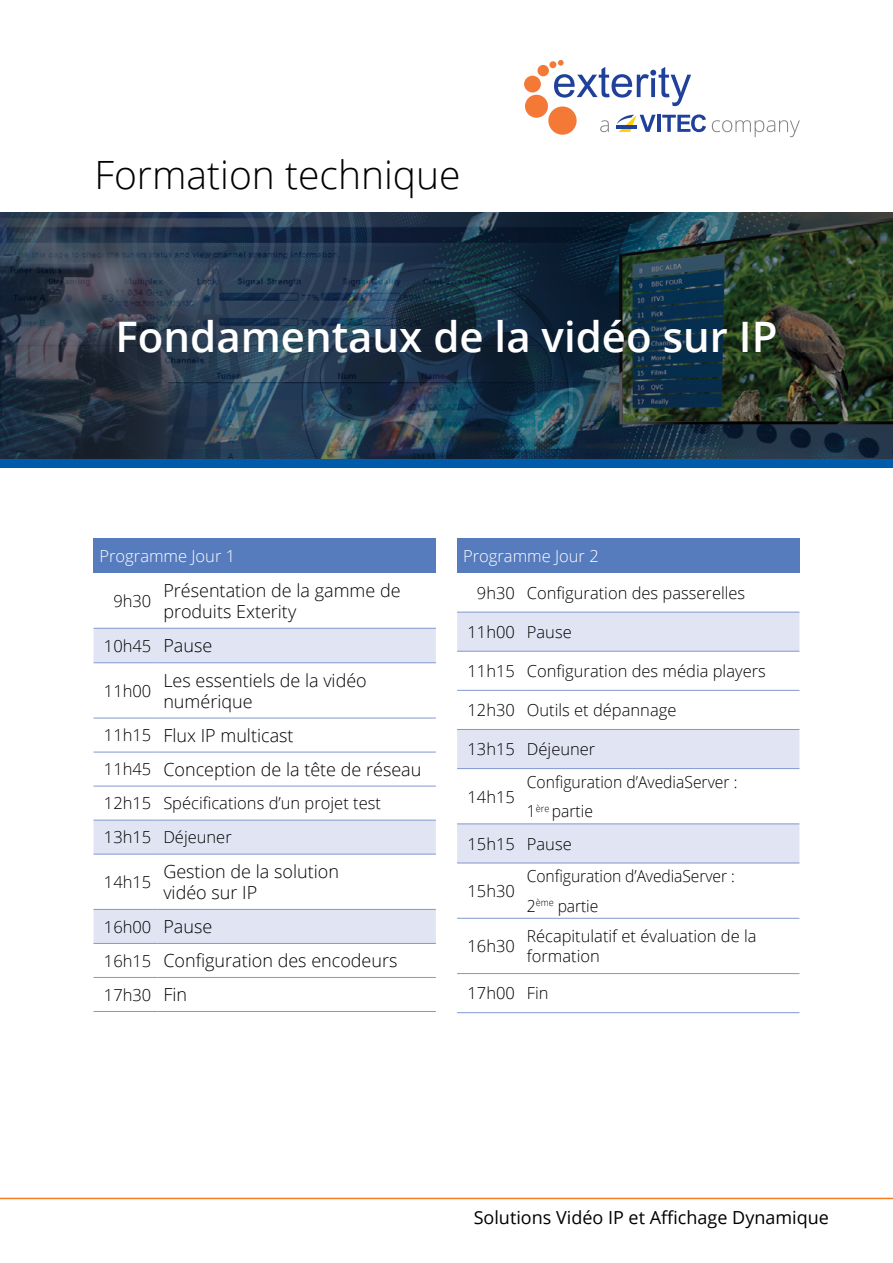
<style>
.page{position:relative;width:893px;height:1263px;background:#fff}
.page>*{position:absolute;margin:0;border:0;box-sizing:border-box;transform-origin:0 0}
.t1{font:600 42px "Open Sans";color:#fff}
.t2{font:300 39px "Open Sans";color:#000}
.t3{font:300 18px/21.6px "Open Sans";color:#000}
.t4{font:18px "Open Sans";color:#000}
.t5{font:300 16.5px/34px "Open Sans";color:#000}
.t6{font:300 16.5px/29.5px "Open Sans";color:#000;scale:.95 1}
.t7{font:300 16.5px "Open Sans";color:#fff}
.s1{font-size:18px}
.s2{font-size:16.5px}
</style>
<div class="page">
<div style="left:94px;top:539px;width:342px;height:34px;background:#577cbe"></div>
<svg style="left:94px;top:629px;width:342px;height:314px"></svg>
<hr style="left:94px;top:628px;width:63px;height:1px;background:#8298ce">
<hr style="left:157px;top:628px;width:279px;height:1px;background:#8298ce">
<hr style="left:94px;top:662px;width:63px;height:1px;background:#8298ce">
<hr style="left:157px;top:662px;width:279px;height:1px;background:#8298ce">
<hr style="left:94px;top:718px;width:63px;height:1px;background:#8298ce">
<hr style="left:157px;top:718px;width:279px;height:1px;background:#8298ce">
<hr style="left:94px;top:752px;width:63px;height:1px;background:#8298ce">
<hr style="left:157px;top:752px;width:279px;height:1px;background:#8298ce">
<hr style="left:94px;top:786px;width:63px;height:1px;background:#8298ce">
<hr style="left:157px;top:786px;width:279px;height:1px;background:#8298ce">
<hr style="left:94px;top:820px;width:63px;height:1px;background:#8298ce">
<hr style="left:157px;top:820px;width:279px;height:1px;background:#8298ce">
<hr style="left:94px;top:854px;width:63px;height:1px;background:#8298ce">
<hr style="left:157px;top:854px;width:279px;height:1px;background:#8298ce">
<hr style="left:94px;top:909px;width:63px;height:1px;background:#8298ce">
<hr style="left:157px;top:909px;width:279px;height:1px;background:#8298ce">
<hr style="left:94px;top:943px;width:63px;height:1px;background:#8298ce">
<hr style="left:157px;top:943px;width:279px;height:1px;background:#8298ce">
<hr style="left:94px;top:977px;width:63px;height:1px;background:#8298ce">
<hr style="left:157px;top:977px;width:279px;height:1px;background:#8298ce">
<hr style="left:94px;top:1011px;width:63px;height:1px;background:#8298ce">
<hr style="left:157px;top:1011px;width:279px;height:1px;background:#8298ce">
<div style="left:457px;top:539px;width:342px;height:34px;background:#577cbe"></div>
<svg style="left:457px;top:613px;width:342px;height:250px"></svg>
<hr style="left:457px;top:612px;width:64px;height:1px;background:#8298ce">
<hr style="left:521px;top:612px;width:278px;height:1px;background:#8298ce">
<hr style="left:457px;top:651px;width:64px;height:1px;background:#8298ce">
<hr style="left:521px;top:651px;width:278px;height:1px;background:#8298ce">
<hr style="left:457px;top:690px;width:64px;height:1px;background:#8298ce">
<hr style="left:521px;top:690px;width:278px;height:1px;background:#8298ce">
<hr style="left:457px;top:729px;width:64px;height:1px;background:#8298ce">
<hr style="left:521px;top:729px;width:278px;height:1px;background:#8298ce">
<hr style="left:457px;top:768px;width:64px;height:1px;background:#8298ce">
<hr style="left:521px;top:768px;width:278px;height:1px;background:#8298ce">
<hr style="left:457px;top:823px;width:64px;height:1px;background:#8298ce">
<hr style="left:521px;top:823px;width:278px;height:1px;background:#8298ce">
<hr style="left:457px;top:863px;width:64px;height:1px;background:#8298ce">
<hr style="left:521px;top:863px;width:278px;height:1px;background:#8298ce">
<hr style="left:457px;top:918px;width:64px;height:1px;background:#8298ce">
<hr style="left:521px;top:918px;width:278px;height:1px;background:#8298ce">
<hr style="left:457px;top:973px;width:64px;height:1px;background:#8298ce">
<hr style="left:521px;top:973px;width:278px;height:1px;background:#8298ce">
<hr style="left:457px;top:1012px;width:64px;height:1px;background:#8298ce">
<hr style="left:521px;top:1012px;width:278px;height:1px;background:#8298ce">
<img style="left:0;top:213px;width:893px;height:246px">
<div style="left:0;top:459px;width:893px;height:9px;background:#005cab"></div>
<hr style="left:0;top:1198px;width:893px;height:1px;background:#f47b20">
<svg style="left:712px;top:120px;width:88px;height:17px"></svg>
<svg style="left:600px;top:120px;width:9px;height:12px"></svg>
<div style="left:549px;top:61px;width:7px;height:7px;background:#f47937;border-radius:50%"></div>
<div style="left:537px;top:65px;width:12px;height:11px;background:#f47937;border-radius:50%"></div>
<div style="left:524px;top:76px;width:17px;height:16px;background:#f47937;border-radius:50%"></div>
<div style="left:525px;top:95px;width:23px;height:23px;background:#f47937;border-radius:50%"></div>
<div style="left:548px;top:106px;width:29px;height:29px;background:#f47937;border-radius:50%"></div>
<svg style="left:554px;top:60px;width:137px;height:46px"></svg>
<svg style="left:662px;top:114px;width:44px;height:18px"></svg>
<hr style="left:657px;top:115px;width:4px;height:17px;background:#20419b">
<svg style="left:617px;top:115px;width:39px;height:17px"></svg>
<h2 class="t2" style="left:94px;top:148px;width:368px">Formation technique</h2>
<h1 class="t1" style="left:115px;top:308px;width:664px">Fondamentaux de la vidéo sur IP</h1>
<p class="t7" style="left:100px;top:545px;width:137px">Programme Jour 1</p>
<p class="t5" style="left:113px;top:583px;width:39px">9h30</p>
<p class="t3" style="left:163px;top:579px;width:239px">Présentation de la gamme de produits Exterity</p>
<p class="t5" style="left:104px;top:628px;width:110px">10h45 <span class="s1">Pause</span></p>
<p class="t5" style="left:104px;top:673px;width:49px">11h00</p>
<p class="t3" style="left:163px;top:669px;width:205px">Les essentiels de la vidéo numérique</p>
<p class="t3" style="left:104px;top:718px;width:319px;line-height:34px"><span class="s2">11h15</span> Flux IP multicast<br><span class="s2">11h45</span> Conception de la tête de réseau</p>
<p class="t5" style="left:104px;top:786px;width:279px">12h15 Spécifications d’un projet test<br>13h15 Déjeuner</p>
<p class="t5" style="left:104px;top:865px;width:49px">14h15</p>
<p class="t3" style="left:163px;top:860px;width:177px">Gestion de la solution vidéo sur IP</p>
<p class="t5" style="left:104px;top:909px;width:110px">16h00 <span class="s1">Pause</span></p>
<p class="t3" style="left:104px;top:949px;width:295px"><span class="s2">16h15</span> Configuration des encodeurs</p>
<p class="t5" style="left:104px;top:977px;width:85px">17h30 <span class="s1">Fin</span></p>
<p class="t7" style="left:463px;top:545px;width:137px">Programme Jour 2</p>
<p class="t5" style="left:477px;top:575px;width:270px">9h30 Configuration des passerelles</p>
<p class="t5" style="left:467px;top:614px;width:106px">11h00 Pause</p>
<p class="t5" style="left:467px;top:654px;width:300px">11h15 Configuration des média players</p>
<p class="t5" style="left:467px;top:693px;width:210px">12h30 Outils et dépannage</p>
<p class="t5" style="left:467px;top:732px;width:129px">13h15 Déjeuner</p>
<p class="t5" style="left:467px;top:779px;width:49px">14h15</p>
<p class="t6" style="left:527px;top:766px;width:223px">Configuration d’AvediaServer :<br>1<sup>ère</sup> partie</p>
<p class="t5" style="left:467px;top:826px;width:106px">15h15 Pause</p>
<p class="t5" style="left:467px;top:873px;width:49px">15h30</p>
<p class="t6" style="left:527px;top:861px;width:220px">Configuration d’AvediaServer :<br>2<sup>ème</sup> partie</p>
<p class="t5" style="left:467px;top:929px;width:49px">16h30</p>
<p class="t6" style="left:527px;top:926px;width:243px;line-height:19.5px">Récapitulatif et évaluation de la formation</p>
<p class="t5" style="left:467px;top:976px;width:83px">17h00 Fin</p>
<p class="t4" style="left:474px;top:1205px;width:357px">Solutions Vidéo IP et Affichage Dynamique</p>
</div>
